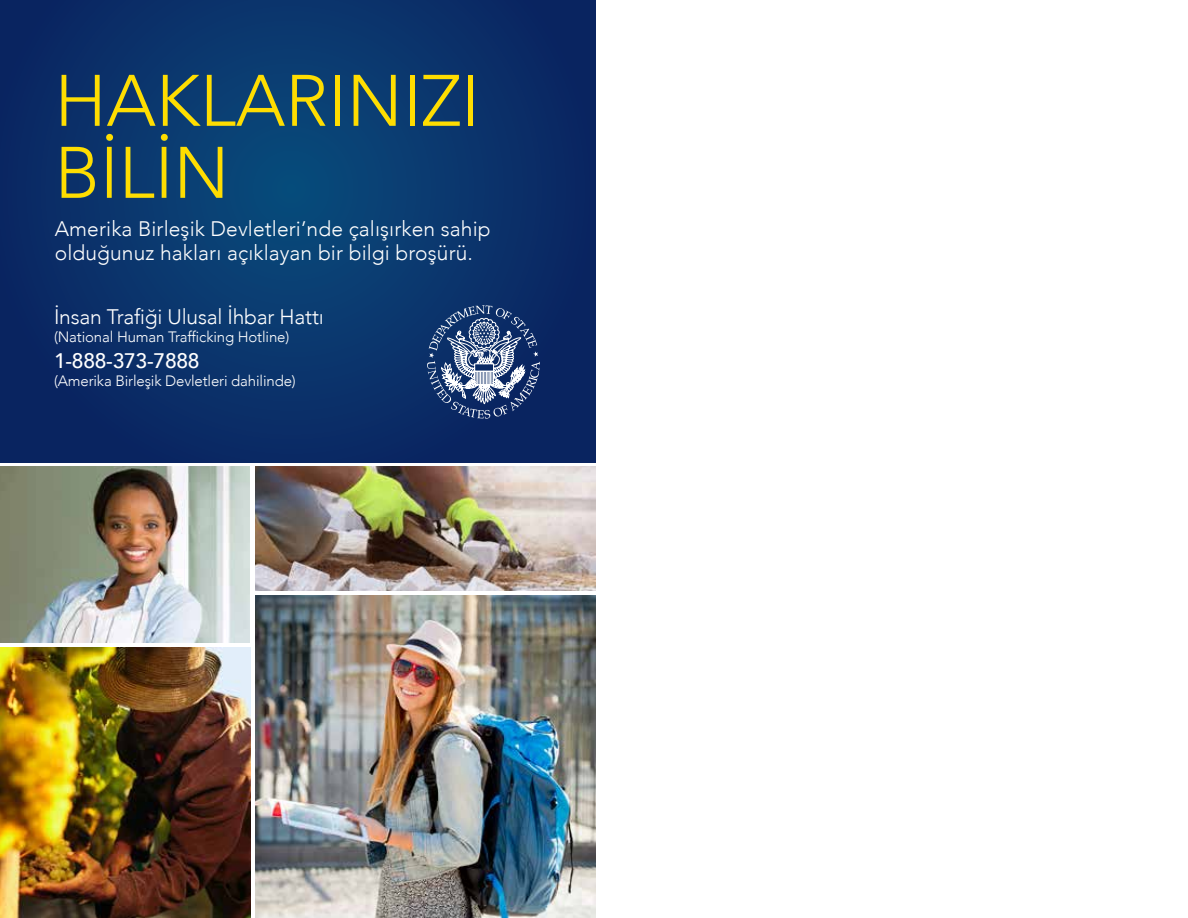
<style>
.page{position:relative;width:1188px;height:918px;background:#fff}
.page>*{position:absolute;margin:0;border:0;box-sizing:border-box;transform-origin:0 0}
.t1{font:300 72px/72px "Avenir";color:#fd0}
.t2{font:300 21px/24px "Avenir";letter-spacing:.005em;color:#fff}
.t3{font:500 21px "Avenir";letter-spacing:-.01em;color:#fff}
.t4{font:300 15px "Avenir";letter-spacing:-.01em;color:#fff}
</style>
<div class="page">
<svg style="left:0;top:0;width:595px;height:462px;background:#0a2f68"></svg>
<div style="left:61px;top:75px;width:412px;height:123px;background:#0076c0;opacity:.35"></div>
<img style="left:0;top:648px;width:251px;height:270px">
<img style="left:0;top:467px;width:249px;height:175px">
<svg style="left:427px;top:305px;width:113px;height:114px;background:#465e8a"></svg>
<img style="left:255px;top:467px;width:340px;height:124px">
<img style="left:255px;top:595px;width:340px;height:323px">
<h1 class="t1" style="left:55px;top:65px;width:427px">HAKLARINIZI<br>BİLİN</h1>
<p class="t2" style="left:55px;top:217px;width:437px">Amerika Birleşik Devletleri’nde çalışırken sahip olduğunuz hakları açıklayan bir bilgi broşürü.</p>
<p class="t2" style="left:54px;top:305px;width:271px">İnsan Trafiği Ulusal İhbar Hattı</p>
<p class="t4" style="left:54px;top:328px;width:237px">(National Human Trafficking Hotline)</p>
<p class="t3" style="left:54px;top:342px;width:147px">1-888-373-7888</p>
<p class="t4" style="left:54px;top:372px;width:243px">(Amerika Birleşik Devletleri dahilinde)</p>
</div>
